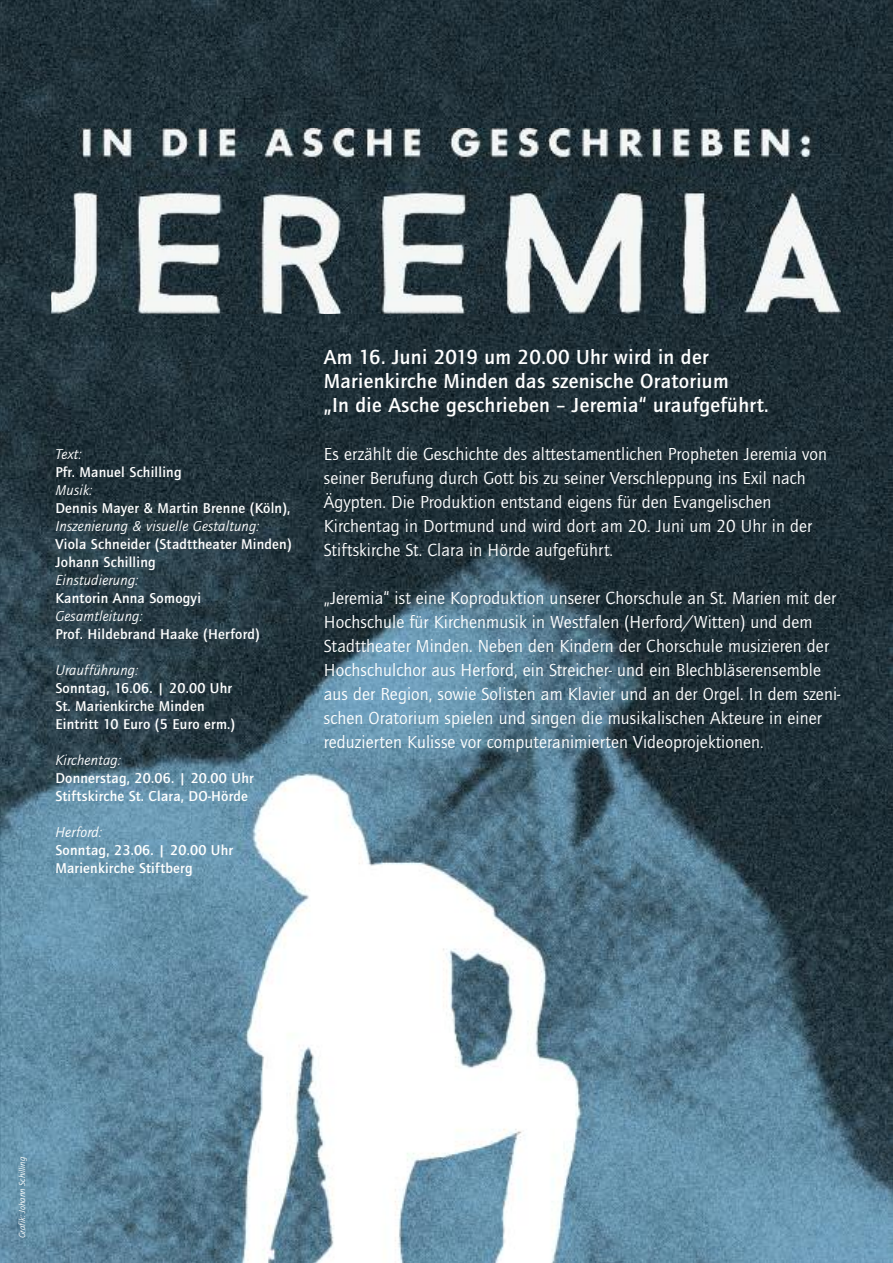
<style>
.page{position:relative;width:893px;height:1263px;background:#fff}
.page>*{position:absolute;margin:0;border:0;box-sizing:border-box;transform-origin:0 0}
.t1{font:700 21px/24px "Quay Itc T";letter-spacing:.015em;color:#fff}
.t2{font:18px/24px "Quay Itc T";letter-spacing:.005em;color:#fff}
.t3{font:700 14.7px/18px "Quay Itc T";letter-spacing:.015em;color:#fff}
.t4{font:italic 14.7px "Quay Itc T";letter-spacing:.015em;color:#fff}
.t5{font:italic 9px "Quay Itc T";color:#fff}
</style>
<div class="page">
<img style="left:0;top:0;width:893px;height:1263px">
<img style="left:191px;top:744px;width:439px;height:519px">
<img style="left:51px;top:129px;width:789px;height:185px">
<p class="t4" style="left:55px;top:445px;width:28px">Text:</p>
<p class="t3" style="left:55px;top:463px;width:128px">Pfr. Manuel Schilling</p>
<p class="t4" style="left:55px;top:481px;width:39px">Musik:</p>
<p class="t3" style="left:55px;top:499px;width:237px">Dennis Mayer &amp; Martin Brenne (Köln),</p>
<p class="t4" style="left:55px;top:517px;width:206px">Inszenierung &amp; visuelle Gestaltung:</p>
<p class="t3" style="left:55px;top:535px;width:238px">Viola Schneider (Stadttheater Minden)<br>Johann Schilling</p>
<p class="t4" style="left:55px;top:571px;width:85px">Einstudierung:</p>
<p class="t3" style="left:55px;top:589px;width:147px">Kantorin Anna Somogyi</p>
<p class="t4" style="left:55px;top:607px;width:89px">Gesamtleitung:</p>
<p class="t3" style="left:55px;top:625px;width:206px">Prof. Hildebrand Haake (Herford)</p>
<p class="t4" style="left:55px;top:661px;width:84px">Uraufführung:</p>
<p class="t3" style="left:55px;top:679px;width:181px">Sonntag, 16.06. | 20.00 Uhr<br>St. Marienkirche Minden<br>Eintritt 10 Euro (5 Euro erm.)</p>
<p class="t4" style="left:55px;top:751px;width:67px">Kirchentag:</p>
<p class="t3" style="left:55px;top:769px;width:200px">Donnerstag, 20.06. | 20.00 Uhr<br>Stiftskirche St. Clara, DO-Hörde</p>
<p class="t4" style="left:55px;top:823px;width:48px">Herford:</p>
<p class="t3" style="left:55px;top:841px;width:179px">Sonntag, 23.06. | 20.00 Uhr<br>Marienkirche Stiftberg</p>
<p class="t1" style="left:324px;top:345px;width:446px">Am 16. Juni 2019 um 20.00 Uhr wird in der<br>Marienkirche Minden das szenische Oratorium<br>„In die Asche geschrieben – Jeremia“ uraufgeführt.</p>
<p class="t2" style="left:324px;top:442px;width:505px">Es erzählt die Geschichte des alttestamentlichen Propheten Jeremia von seiner Berufung durch Gott bis zu seiner Verschleppung ins Exil nach Ägypten. Die Produktion entstand eigens für den Evangelischen Kirchentag in Dortmund und wird dort am 20. Juni um 20 Uhr in der Stiftskirche St. Clara in Hörde aufgeführt.</p>
<p class="t2" style="left:324px;top:586px;width:518px">„Jeremia“ ist eine Koproduktion unserer Chorschule an St. Marien mit der Hochschule für Kirchenmusik in Westfalen (Herford/Witten) und dem Stadttheater Minden. Neben den Kindern der Chorschule musizieren der Hochschulchor aus Herford, ein Streicher- und ein Blechbläserensemble aus der Region, sowie Solisten am Klavier und an der Orgel. In dem szeni&shy;schen Oratorium spielen und singen die musikalischen Akteure in einer reduzierten Kulisse vor computeranimierten Videoprojektionen.</p>
<p class="t5" style="left:17px;top:1238px;width:83px;rotate:-90deg">Grafik: Johann Schilling</p>
</div>
